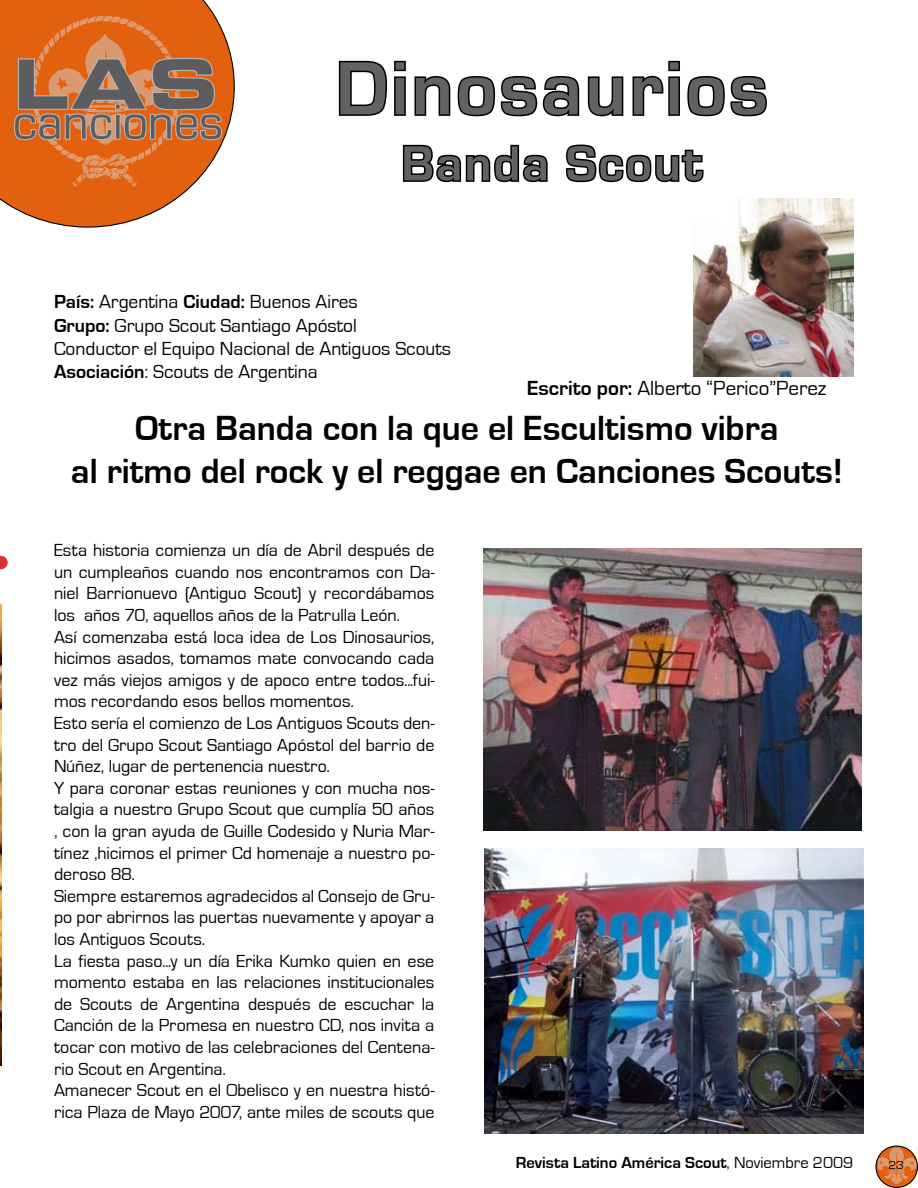
<style>
.page{position:relative;width:918px;height:1188px;background:#fff}
.page>*{position:absolute;margin:0;border:0;box-sizing:border-box;transform-origin:0 0}
.t1{font:700 78px "Eurostile";letter-spacing:.04em;color:#616264}
.t2{font:900 73.8px "Eurostile Extended";color:#5d5d5f}
.t3{font:700 51px "Eurostile";letter-spacing:.04em;color:#616264}
.t4{font:51px "Eurostile";color:#5d5d5f}
.t5{font:700 36px/43.2px "Eurostile";color:#000;text-align:center}
.t6{font:21px "Eurostile";color:#000}
.t7{font:19.5px/23.4px "Eurostile";color:#000}
.t8{font:18px/21.6px "Eurostile";color:#000}
.t9{font:700 16.5px "Eurostile";color:#000}
.t10{font:12px "Eurostile";color:#000;scale:1.06 1}
.s1{font-weight:700}
.s2{font-weight:400}
</style>
<div class="page">
<svg style="left:338px;top:60px;width:429px;height:123px"></svg>
<svg style="left:876px;top:1146px;width:41px;height:41px"></svg>
<div style="left:875px;top:1145px;width:43px;height:43px;border:1px solid #000;border-radius:50%"></div>
<img style="left:878px;top:1148px;width:40px;height:25px">
<svg style="left:0;top:0;width:235px;height:228px"></svg>
<img style="left:53px;top:16px;width:105px;height:41px">
<svg style="left:13px;top:57px;width:211px;height:85px"></svg>
<img style="left:485px;top:849px;width:379px;height:284px">
<img style="left:483px;top:548px;width:378px;height:282px">
<img style="left:694px;top:199px;width:160px;height:178px">
<img style="left:0;top:605px;width:2px;height:461px">
<svg style="left:0;top:556px;width:1px;height:13px"></svg>
<h2 class="t2" style="left:13px;top:41px;width:208px">LAS</h2>
<h3 class="t4" style="left:13px;top:95px;width:212px">canciones</h3>
<h1 class="t1" style="left:336px;top:46px;width:434px">Dinosaurios</h1>
<h3 class="t3" style="left:401px;top:136px;width:302px">Banda Scout</h3>
<p class="t7" style="left:54px;top:290px;width:399px"><span class="s1">País:</span> Argentina <span class="s1">Ciudad:</span> Buenos Aires<br><span class="s1">Grupo:</span> Grupo Scout Santiago Apóstol<br>Conductor el Equipo Nacional de Antiguos Scouts <span class="s1">Asociación</span>: Scouts de Argentina</p>
<p class="t6" style="left:527px;top:377px;width:301px"><span class="s1">Escrito por:</span> Alberto “Perico”Perez</p>
<h3 class="t5" style="left:71px;top:407px;width:774px">Otra Banda con la que el Escultismo vibra<br>al ritmo del rock y el reggae en Canciones Scouts!</h3>
<p class="t8" style="left:54px;top:540px;width:382px">Esta historia comienza un día de Abril después de un cumpleaños cuando nos encontramos con Da&shy;niel Barrionuevo (Antiguo Scout) y recordábamos los años 70, aquellos años de la Patrulla León.<br>Así comenzaba está loca idea de Los Dinosaurios, hicimos asados, tomamos mate convocando cada vez más viejos amigos y de apoco entre todos...fui&shy;mos recordando esos bellos momentos.<br>Esto sería el comienzo de Los Antiguos Scouts den&shy;tro del Grupo Scout Santiago Apóstol del barrio de Núñez, lugar de pertenencia nuestro.<br>Y para coronar estas reuniones y con mucha nos&shy;talgia a nuestro Grupo Scout que cumplía 50 años , con la gran ayuda de Guille Codesido y Nuria Mar&shy;tínez ,hicimos el primer Cd homenaje a nuestro po&shy;deroso 88.<br>Siempre estaremos agradecidos al Consejo de Gru&shy;po por abrirnos las puertas nuevamente y apoyar a los Antiguos Scouts.<br>La fiesta paso...y un día Erika Kumko quien en ese momento estaba en las relaciones institucionales de Scouts de Argentina después de escuchar la Canción de la Promesa en nuestro CD, nos invita a tocar con motivo de las celebraciones del Centena&shy;rio Scout en Argentina.<br>Amanecer Scout en el Obelisco y en nuestra histó&shy;rica Plaza de Mayo 2007, ante miles de scouts que</p>
<p class="t9" style="left:516px;top:1153px;width:339px">Revista Latino América Scout<span class="s2">, Noviembre 2009</span></p>
<p class="t10" style="left:888px;top:1158px;width:16px">23</p>
</div>
